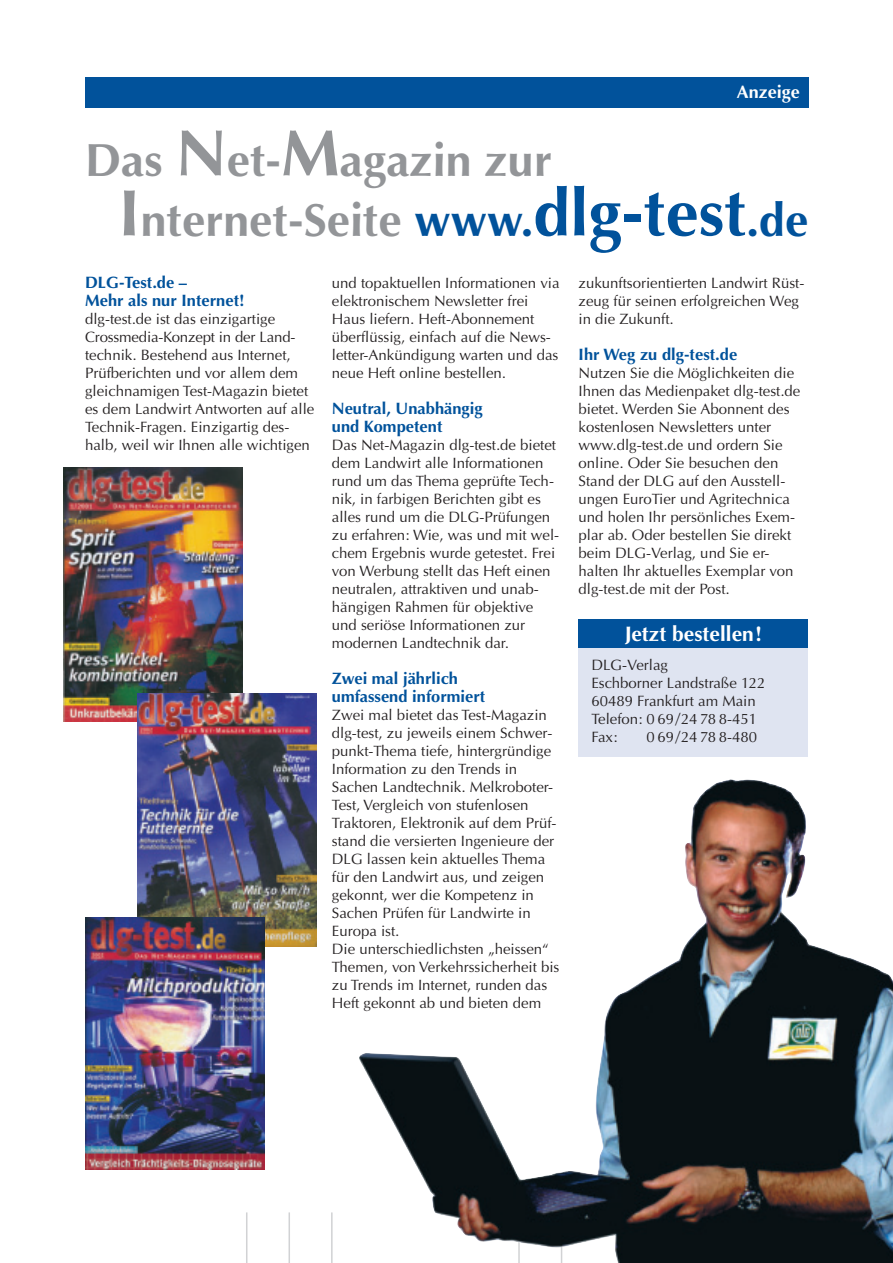
<style>
.page{position:relative;width:893px;height:1263px;background:#fff}
.page>*{position:absolute;margin:0;border:0;box-sizing:border-box;transform-origin:0 0}
.t1{font:700 46.5px/60px "Optima";color:#939598}
.t2{font:700 21px "Optima";color:#fff}
.t3{font:700 18px "Optima";color:#fff}
.t4{font:700 16.5px/18px "Optima";color:#01529b}
.t5{font:15px/18px "Optima";color:#231f20}
.s1{font-size:66px}
.s2{color:#01529b}
.s3{font-size:66px;color:#01529b}
</style>
<div class="page">
<div style="left:578px;top:648px;width:230px;height:108px;background:#dfe4f1"></div>
<hr style="left:331px;top:1212px;width:1px;height:51px;background:#d1d2d4">
<hr style="left:288px;top:1212px;width:2px;height:51px;background:#d1d2d4">
<hr style="left:246px;top:1212px;width:1px;height:51px;background:#d1d2d4">
<div style="left:85px;top:77px;width:723px;height:31px;background:#01529b"></div>
<img style="left:64px;top:468px;width:179px;height:253px">
<img style="left:137px;top:693px;width:179px;height:254px">
<div style="left:578px;top:619px;width:230px;height:29px;background:#01529b"></div>
<img style="left:85px;top:917px;width:179px;height:252px">
<img style="left:359px;top:779px;width:533px;height:484px">
<p class="t3" style="left:736px;top:85px;width:65px">Anzeige</p>
<h1 class="t1" style="left:119px;top:134px;width:691px;text-indent:-34px">Das <span class="s1">N</span>et-<span class="s1">M</span>agazin zur<br><span class="s1">I</span>nternet-Seite <span class="s2">www.</span><span class="s3">dlg-test</span><span class="s2">.de</span></h1>
<p class="t5" style="left:332px;top:275px;width:229px">und topaktuellen Informationen via elektronischem Newsletter frei Haus liefern. Heft-Abonnement überflüssig, einfach auf die News&shy;letter-Ankündigung warten und das neue Heft online bestellen.</p>
<p class="t4" style="left:332px;top:401px;width:152px">Neutral, Unabhängig und Kompetent</p>
<p class="t5" style="left:332px;top:437px;width:229px">Das Net-Magazin dlg-test.de bietet dem Landwirt alle Informationen rund um das Thema geprüfte Tech&shy;nik, in farbigen Berichten gibt es alles rund um die DLG-Prüfungen zu erfahren: Wie, was und mit wel&shy;chem Ergebnis wurde getestet. Frei von Werbung stellt das Heft einen neutralen, attraktiven und unab&shy;hängigen Rahmen für objektive und seriöse Informationen zur modernen Landtechnik dar.</p>
<p class="t4" style="left:332px;top:671px;width:155px">Zwei mal jährlich umfassend informiert</p>
<p class="t5" style="left:332px;top:707px;width:229px">Zwei mal bietet das Test-Magazin dlg-test, zu jeweils einem Schwer&shy;punkt-Thema tiefe, hintergründige<br>Information zu den Trends in<br>Sachen Landtechnik. Melkroboter-<br>Test, Vergleich von stufenlosen<br>Traktoren, Elektronik auf dem Prüf&shy;stand die versierten Ingenieure der<br>DLG lassen kein aktuelles Thema für den Landwirt aus, und zeigen gekonnt, wer die Kompetenz in<br>Sachen Prüfen für Landwirte in<br>Europa ist.<br>Die unterschiedlichsten „heissen“<br>Themen, von Verkehrssicherheit bis zu Trends im Internet, runden das<br>Heft gekonnt ab und bieten dem</p>
<p class="t4" style="left:85px;top:275px;width:161px">DLG-Test.de –<br>Mehr als nur Internet!</p>
<p class="t5" style="left:85px;top:311px;width:231px">dlg-test.de ist das einzigartige Crossmedia-Konzept in der Land&shy;technik. Bestehend aus Internet, Prüfberichten und vor allem dem gleichnamigen Test-Magazin bietet es dem Landwirt Antworten auf alle Technik-Fragen. Einzigartig des&shy;halb, weil wir Ihnen alle wichtigen</p>
<p class="t5" style="left:578px;top:275px;width:227px">zukunftsorientierten Landwirt Rüst&shy;zeug für seinen erfolgreichen Weg in die Zukunft.</p>
<p class="t4" style="left:578px;top:347px;width:160px">Ihr Weg zu dlg-test.de</p>
<p class="t5" style="left:578px;top:365px;width:223px">Nutzen Sie die Möglichkeiten die<br>Ihnen das Medienpaket dlg-test.de bietet. Werden Sie Abonnent des kostenlosen Newsletters unter www.dlg-test.de und ordern Sie online. Oder Sie besuchen den<br>Stand der DLG auf den Ausstell&shy;ungen EuroTier und Agritechnica und holen Ihr persönliches Exem&shy;plar ab. Oder bestellen Sie direkt beim DLG-Verlag, und Sie er&shy;halten Ihr aktuelles Exemplar von dlg-test.de mit der Post.</p>
<h2 class="t2" style="left:624px;top:625px;width:139px">Jetzt bestellen!</h2>
<p class="t5" style="left:591px;top:657px;width:175px">DLG-Verlag<br>Eschborner Landstraße 122<br>60489 Frankfurt am Main<br>Telefon: 0 69/24 78 8-451<br>Fax:</p>
<p class="t5" style="left:646px;top:729px;width:112px">0 69/24 78 8-480</p>
</div>
